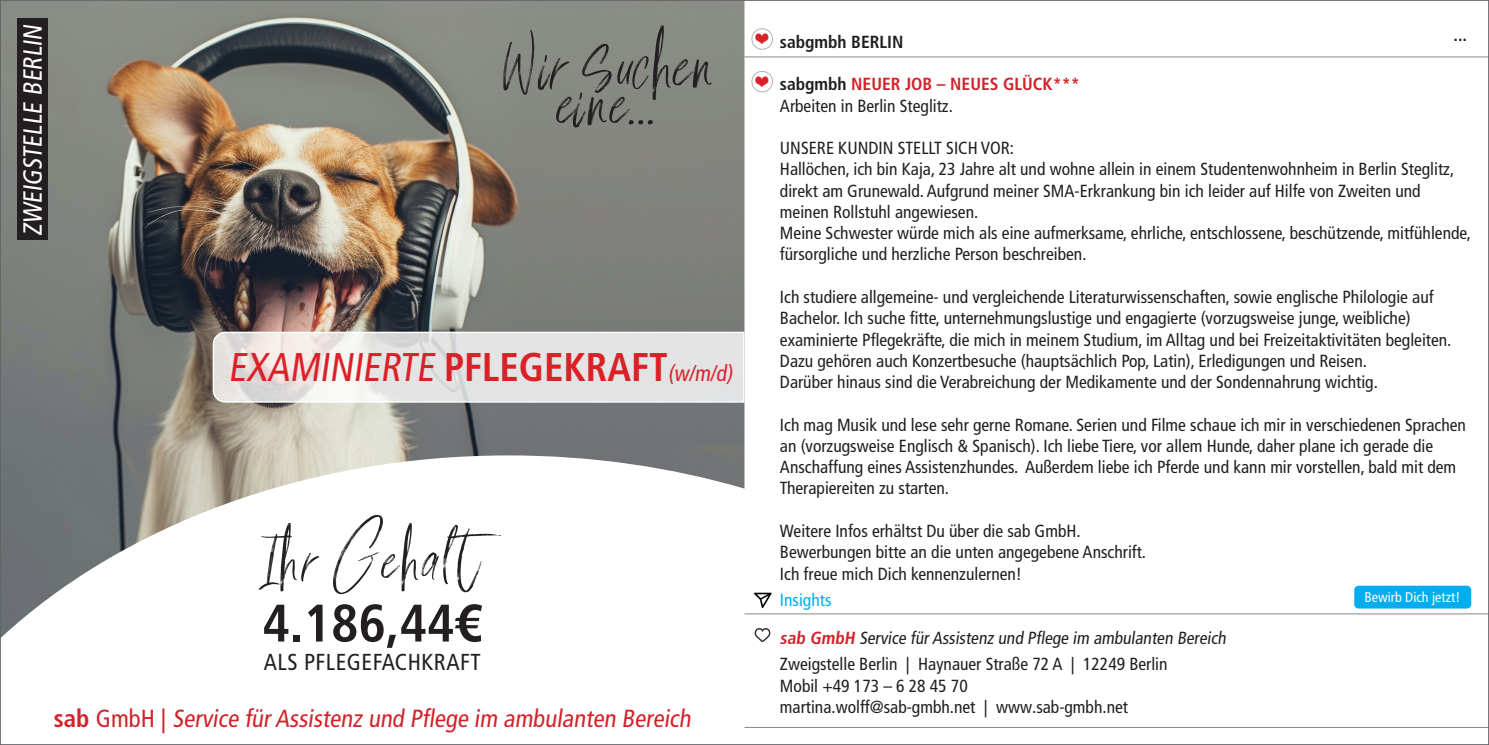
<style>
.page{position:relative;width:1489px;height:745px;background:#fff}
.page>*{position:absolute;margin:0;border:0;box-sizing:border-box;transform-origin:0 0}
.t1{font:93.75px "Milleshandwriting";letter-spacing:.02em;color:#231f20}
.t2{font:85.62px "Milleshandwriting";letter-spacing:.055em;color:#231f20}
.t3{font:700 condensed 52.75px "Frutiger LT Pro";color:#231f20}
.t4{font:condensed 40px "Frutiger LT Pro";color:#da2128}
.t5{font:condensed 26.25px "Frutiger LT Pro";color:#fff}
.t6{font:condensed 24.75px "Frutiger LT Pro";color:#d1232a}
.t7{font:condensed 23.12px "Frutiger LT Pro";letter-spacing:.02em;color:#231f20}
.t8{font:condensed 17.5px/21.2px "Frutiger LT Pro";color:#231f20}
.t9{font:700 condensed 17.5px "Frutiger LT Pro";color:#231f20}
.t10{font:condensed 17.5px "Frutiger LT Pro";color:#00aeef}
.t11{font:condensed 14.12px "Frutiger LT Pro";color:#fff}
.s1{font-weight:700}
.s2{font-size:22.5px}
.s3{font-weight:700;color:#d1232a}
</style>
<div class="page">
<div style="left:751px;top:28px;width:21px;height:22px;border:1px solid #636366;border-radius:50%"></div>
<div style="left:751px;top:71px;width:21px;height:21px;border:1px solid #636366;border-radius:50%"></div>
<img style="left:753px;top:592px;width:19px;height:17px">
<img style="left:754px;top:628px;width:17px;height:13px">
<div style="left:1354px;top:585px;width:116px;height:23px;background:#00aeef;border-radius:4px"></div>
<img style="left:2px;top:2px;width:742px;height:635px">
<svg style="left:212px;top:331px;width:533px;height:72px"></svg>
<hr style="left:744px;top:57px;width:744px;height:1px;background:#87898c">
<hr style="left:744px;top:613px;width:744px;height:1px;background:#87898c">
<hr style="left:744px;top:726px;width:744px;height:1px;background:#87898c">
<div style="left:18px;top:18px;width:30px;height:221px;background:#231f20"></div>
<h3 class="t5" style="left:18px;top:236px;width:216px;rotate:-90deg">ZWEIGSTELLE BERLIN</h3>
<h1 class="t1" style="left:502px;top:-8px;width:207px">Wir suchen</h1>
<h1 class="t1" style="left:555px;top:29px;width:101px">eine...</h1>
<h3 class="t4" style="left:228px;top:344px;width:509px">EXAMINIERTE <span class="s1">P F L E G E KRAFT</span><span class="s2">(w/m/d)</span></h3>
<h2 class="t2" style="left:264px;top:492px;width:219px">Ihr Gehalt</h2>
<h3 class="t3" style="left:262px;top:591px;width:221px">4.186,44€</h3>
<h3 class="t7" style="left:264px;top:648px;width:218px">ALS PFLEGEFACHKRAFT</h3>
<h3 class="t6" style="left:54px;top:703px;width:642px"><span class="s1">s a b</span> G m b H | Service fürAssistenz und Pflege im ambulanten Bereich</h3>
<p class="t9" style="left:780px;top:31px;width:125px">sabgmbh BERLIN</p>
<p class="t9" style="left:1453px;top:24px;width:15px">...</p>
<p class="t8" style="left:780px;top:74px;width:301px"><span class="s1">sabgmbh</span> <span class="s3">NEUER JOB – NEUES GLÜCK***<br></span>Arbeiten in Berlin Steglitz.</p>
<p class="t8" style="left:780px;top:137px;width:692px">UNSERE KUNDIN STELLT SICH VOR:<br>Hallöchen, ich bin Kaja, 23 Jahre alt und wohne allein in einem Studentenwohnheim in Berlin Steglitz, direkt am Grunewald. Aufgrund meiner SMA-Erkrankung bin ich leider auf Hilfe von Zweiten und meinen Rollstuhl angewiesen.<br>Meine Schwester würde mich als eine aufmerksame, ehrliche, entschlossene, beschützende, mitfühlende, fürsorgliche und herzliche Person beschreiben.</p>
<p class="t8" style="left:780px;top:286px;width:673px">Ich studiere allgemeine- und vergleichende Literaturwissenschaften, sowie englische Philologie auf Bachelor. Ich suche fitte, unternehmungslustige und engagierte (vorzugsweise junge, weibliche) examinierte Pflegekräfte, die mich in meinem Studium, im Alltag und bei Freizeitaktivitäten begleiten.<br>Dazu gehören auch Konzertbesuche (hauptsächlich Pop, Latin), Erledigungen und Reisen.<br>Darüber hinaus sind die Verabreichung der Medikamente und der Sondennahrung wichtig.</p>
<p class="t8" style="left:780px;top:414px;width:687px">Ich mag Musik und lese sehr gerne Romane. Serien und Filme schaue ich mir in verschiedenen Sprachen an (vorzugsweise Englisch &amp; Spanisch). Ich liebe Tiere, vor allem Hunde, daher plane ich gerade die Anschaffung eines Assistenzhundes. Außerdem liebe ich Pferde und kann mir vorstellen, bald mit dem Therapiereiten zu starten.</p>
<p class="t8" style="left:780px;top:520px;width:368px">Weitere Infos erhältst Du über die sab GmbH.<br>Bewerbungen bitte an die unten angegebene Anschrift.<br>Ich freue mich Dich kennenzulernen!</p>
<p class="t10" style="left:780px;top:589px;width:53px">Insights</p>
<p class="t11" style="left:1364px;top:588px;width:97px">Bewirb Dich jetzt!</p>
<p class="t8" style="left:780px;top:624px;width:450px;line-height:26.6px"><span class="s3">sab GmbH</span> Service fürAssistenz und Pflege im ambulanten Bereich<br>Zweigstelle Berlin | Haynauer Straße 72 A | 12249 Berlin</p>
<p class="t8" style="left:780px;top:674px;width:349px">Mobil +49 173 – 6 28 45 70 martina.wolff@sab-gmbh.net | www.sab-gmbh.net</p>
</div>
